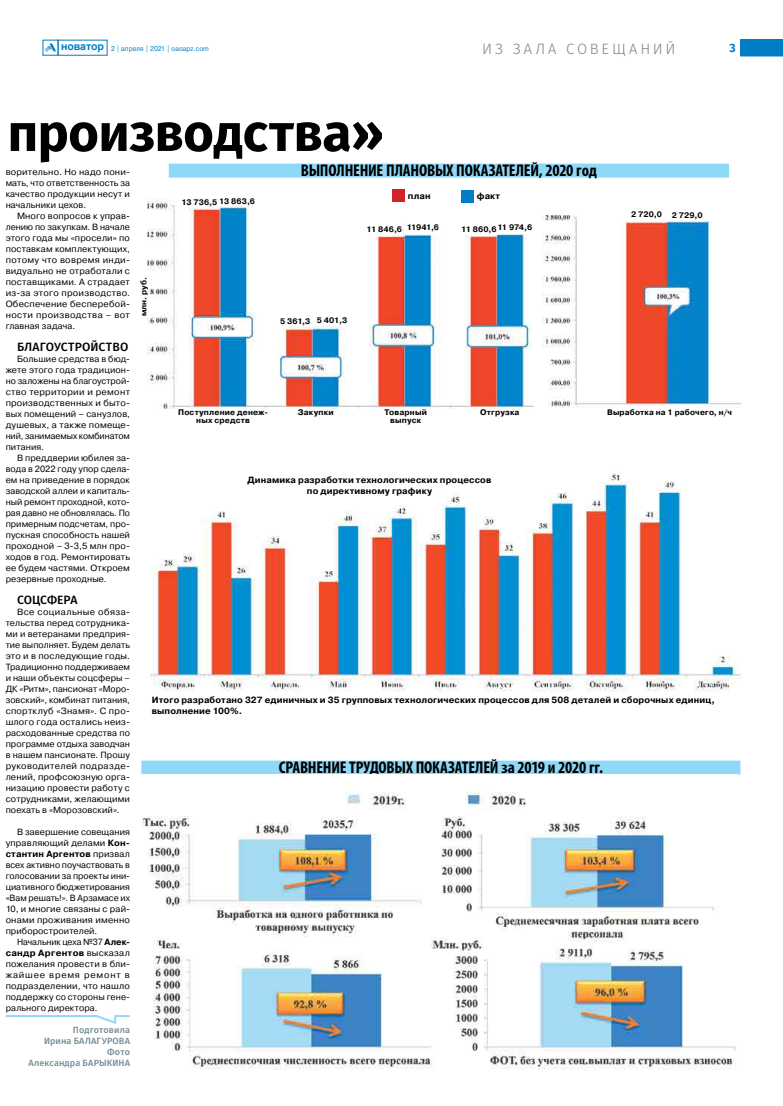
<style>
.page{position:relative;width:783px;height:1106px;background:#fff}
.page>*{position:absolute;margin:0;border:0;box-sizing:border-box;transform-origin:0 0}
.t1{font:700 52.3px "Fira Sans OT";letter-spacing:-.01em;color:#000}
.t2{font:700 condensed 17px "Myriad Pro";letter-spacing:-.015em;color:#000}
.t3{font:15px "Fira Sans OT Light";letter-spacing:.225em;color:#808285}
.t4{font:12px "Fira Sans OT Medium";letter-spacing:.08em;color:#000}
.t5{font:700 12px "Fira Sans OT";color:#007dc5}
.t6{font:9px/11px "Pragmatica";letter-spacing:.015em;color:#000;text-align:justify}
.t7{font:700 9px/11px "Pragmatica";letter-spacing:.015em;color:#000;text-align:center}
.t8{font:9px/11px "Fira Sans OT Medium";letter-spacing:.015em;color:#748a96;text-align:right}
.t9{font:700 8.1px/8px "Pragmatica";letter-spacing:.02em;color:#000;text-align:center}
.t10{font:700 8px "Pragmatica";letter-spacing:.015em;color:#000}
.t11{font:700 8px "Pragmatica";letter-spacing:-.04em;color:#000}
.t12{font:7px "Pragmatica";letter-spacing:.01em;color:#007dc5;scale:.93 1}
.s1{font-family:"Arial";font-weight:700;font-size:10.6px}
.s2{font-weight:700}
</style>
<div class="page">
<img style="left:147px;top:473px;width:594px;height:218px">
<img style="left:147px;top:192px;width:386px;height:216px">
<img style="left:542px;top:215px;width:198px;height:192px">
<div style="left:169px;top:164px;width:560px;height:14px;background:#8ed8f8"></div>
<svg style="left:5px;top:1015px;width:125px;height:9px"></svg>
<div style="left:393px;top:190px;width:12px;height:12px;background:#d2232a"></div>
<div style="left:461px;top:190px;width:13px;height:13px;background:#007dc5"></div>
<div style="left:180px;top:199px;width:38px;height:9px;background:#fff"></div>
<div style="left:668px;top:209px;width:37px;height:12px;background:#fff"></div>
<div style="left:628px;top:208px;width:37px;height:12px;background:#fff"></div>
<div style="left:496px;top:221px;width:37px;height:12px;background:#fff"></div>
<div style="left:460px;top:222px;width:37px;height:12px;background:#fff"></div>
<div style="left:404px;top:221px;width:37px;height:12px;background:#fff"></div>
<div style="left:366px;top:222px;width:37px;height:12px;background:#fff"></div>
<div style="left:313px;top:314px;width:37px;height:12px;background:#fff"></div>
<div style="left:277px;top:316px;width:37px;height:10px;background:#fff"></div>
<div style="left:218px;top:197px;width:38px;height:9px;background:#fff"></div>
<div style="left:141px;top:760px;width:599px;height:14px;background:#8ed8f8"></div>
<img style="left:141px;top:786px;width:595px;height:284px">
<svg style="left:44px;top:44px;width:12px;height:7px"></svg>
<svg style="left:740px;top:39px;width:42px;height:17px"></svg>
<p class="t12" style="left:61px;top:44px;width:160px"><span class="s1">новатор</span> 2 | апреля | 2021 | oaoapz.com</p>
<h3 class="t3" style="left:482px;top:38px;width:194px">из зала совещаний</h3>
<h3 class="t5" style="left:729px;top:39px;width:8px">3</h3>
<h1 class="t1" style="left:7px;top:96px;width:378px">производства»</h1>
<h2 class="t2" style="left:301px;top:160px;width:298px">ВЫПОЛНЕНИЕ ПЛАНОВЫХ ПОКАЗАТЕЛЕЙ, 2020 год</h2>
<p class="t6" style="left:6px;top:166px;width:126px">ворительно. Но надо пони&shy;мать, что ответственность за качество продукции несут и начальники цехов.</p>
<p class="t6" style="left:6px;top:210px;width:126px;text-indent:11px">Много вопросов к управ&shy;лению по закупкам. В начале этого года мы «просели» по поставкам комплектующих, потому что вовремя инди&shy;видуально не отработали с поставщиками. А страдает из-за этого производство.<br>Обеспечение бесперебой&shy;ности производства – вот главная задача.</p>
<h3 class="t4" style="left:17px;top:338px;width:113px">благоустройство</h3>
<p class="t6" style="left:6px;top:353px;width:126px;text-indent:11px">Большие средства в бюд&shy;жете этого года традицион&shy;но заложены на благоустрой&shy;ство территории и ремонт производственных и быто&shy;вых помещений – санузлов, душевых, а также помеще&shy;ний, занимаемых комбинатом питания.</p>
<p class="t6" style="left:6px;top:452px;width:126px;text-indent:11px">В преддверии юбилея за&shy;вода в 2022 году упор сдела&shy;ем на приведение в порядок заводской аллеи и капиталь&shy;ный ремонт проходной, кото&shy;рая давно не обновлялась. По примерным подсчетам, про&shy;пускная способность нашей проходной – 3-3,5 млн про&shy;ходов в год. Ремонтировать ее будем частями. Откроем резервные проходные.</p>
<h3 class="t4" style="left:17px;top:591px;width:54px">соцсфера</h3>
<p class="t6" style="left:6px;top:606px;width:126px;text-indent:11px">Все социальные обяза&shy;тельства перед сотрудника&shy;ми и ветеранами предприя&shy;тие выполняет. Будем делать это и в последующие годы.<br>Традиционно поддерживаем и наши объекты соцсферы – ДК «Ритм», пансионат «Моро&shy;зовский», комбинат питания, спортклуб «Знамя». С про&shy;шлого года остались неиз&shy;расходованные средства по программе отдыха заводчан в нашем пансионате. Прошу руководителей подразде&shy;лений, профсоюзную орга&shy;низацию провести работу с сотрудниками, желающими поехать в «Морозовский».</p>
<p class="t6" style="left:6px;top:826px;width:126px;text-indent:11px">В завершение совещания управляющий делами <span class="s2">Кон&shy;стантин Аргентов</span> призвал всех активно поучаствовать в голосовании за проекты ини&shy;циативного бюджетирования «Вам решать!». В Арзамасе их 10, и многие связаны с рай&shy;онами проживания именно приборостроителей.</p>
<p class="t6" style="left:6px;top:936px;width:126px;text-indent:11px">Начальник цеха №37 <span class="s2">Алек&shy;сандр Аргентов</span> высказал пожелания провести в бли&shy;жайшее время ремонт в подразделении, что нашло поддержку со стороны гене&shy;рального директора.</p>
<p class="t8" style="left:28px;top:1025px;width:103px">Подготовила<br>Ирина БАЛАГУРОВА<br>Фото<br>Александра БАРЫКИНА</p>
<p class="t7" style="left:408px;top:190px;width:24px">план</p>
<p class="t7" style="left:476px;top:190px;width:25px">факт</p>
<p class="t10" style="left:219px;top:196px;width:37px">13 863,6</p>
<p class="t10" style="left:181px;top:197px;width:37px">13 736,5</p>
<p class="t10" style="left:631px;top:210px;width:73px">2 720,0 2 729,0</p>
<p class="t11" style="left:366px;top:223px;width:74px">11 846,6 11941,6</p>
<p class="t10" style="left:461px;top:223px;width:72px">11 860,611 974,6</p>
<p class="t10" style="left:138px;top:316px;width:41px;rotate:-90deg">млн. руб.</p>
<p class="t10" style="left:280px;top:315px;width:69px">5 361,3 5 401,3</p>
<p class="t10" style="left:607px;top:407px;width:126px">Выработка на 1 рабочего, н/ч</p>
<p class="t9" style="left:178px;top:408px;width:91px">Поступление денеж&shy;ных средств</p>
<p class="t9" style="left:298px;top:408px;width:37px">Закупки</p>
<p class="t9" style="left:384px;top:408px;width:44px">Товарный выпуск</p>
<p class="t9" style="left:480px;top:408px;width:41px">Отгрузка</p>
<p class="t7" style="left:247px;top:474px;width:245px">Динамика разработки технологических процессов по директивному графику</p>
<p class="t7" style="left:152px;top:694px;width:564px;text-align:left">Итого разработано 327 единичных и 35 групповых технологических процессов для 508 деталей и сборочных единиц, выполнение 100%.</p>
<h2 class="t2" style="left:279px;top:757px;width:325px">СРАВНЕНИЕ ТРУДОВЫХ ПОКАЗАТЕЛЕЙ за 2019 и 2020 гг.</h2>
</div>
